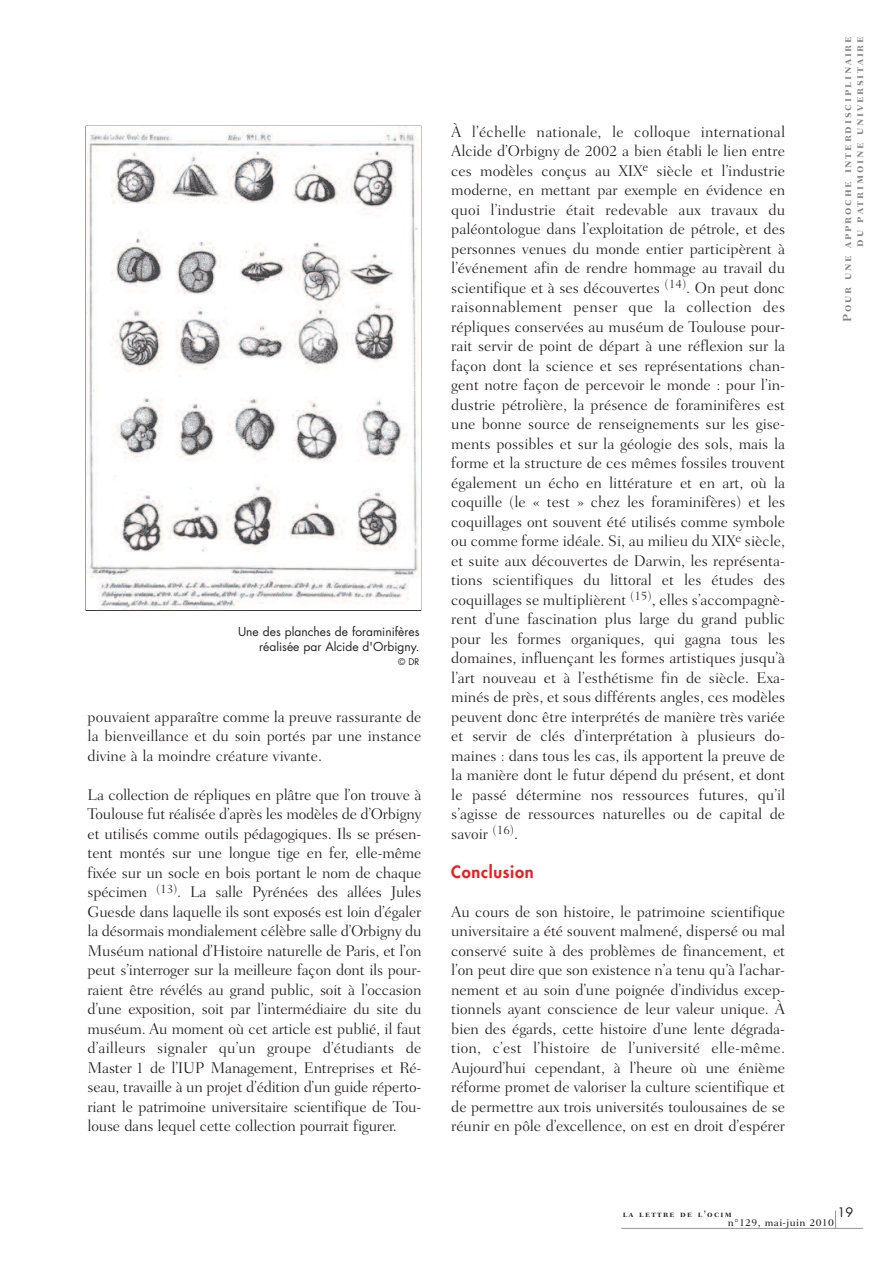
<style>
.page{position:relative;width:893px;height:1263px;background:#fff}
.page>*{position:absolute;margin:0;border:0;box-sizing:border-box;transform-origin:0 0}
.t1{font:800 16.5px "Futura";letter-spacing:.04em;color:#ee1d23}
.t2{font:300 15.75px/19.5px "Fairfield LH";letter-spacing:-.005em;color:#231f20;text-align:justify}
.t3{font:12.75px "Futura";color:#231f20}
.t4{font:12px/12px "Fairfield LH Bold SC";letter-spacing:.15em;color:#808285;text-align:right}
.t5{font:12px/15.8px "Futura";color:#231f20;text-align:right}
.t6{font:500 10.5px "Fairfield LH";letter-spacing:.04em;color:#231f20}
.t7{font:9px "Fairfield LH Bold SC";letter-spacing:.15em;color:#231f20}
.t8{font:9px "Futura";color:#231f20}
</style>
<div class="page">
<svg style="left:835px;top:1210px;width:1px;height:18px"></svg>
<hr style="left:621px;top:1228px;width:242px;height:1px;background:#939598">
<img style="left:86px;top:126px;width:333px;height:484px">
<p class="t5" style="left:238px;top:624px;width:183px">Une des planches de foraminifères réalisée par Alcide d'Orbigny.</p>
<p class="t8" style="left:398px;top:657px;width:23px">© DR</p>
<p class="t2" style="left:88px;top:708px;width:335px">pouvaient apparaître comme la preuve rassurante de la bienveillance et du soin portés par une instance divine à la moindre créature vivante.</p>
<p class="t2" style="left:88px;top:786px;width:335px">La collection de répliques en plâtre que l’on trouve à Toulouse fut réalisée d’après les modèles de d’Orbigny et utilisés comme outils pédagogiques. Ils se présen&shy;tent montés sur une longue tige en fer, elle-même fixée sur un socle en bois portant le nom de chaque spécimen <sup>(13)</sup>. La salle Pyrénées des allées Jules Guesde dans laquelle ils sont exposés est loin d’égaler la désormais mondialement célèbre salle d’Orbigny du Muséum national d’Histoire naturelle de Paris, et l’on peut s’interroger sur la meilleure façon dont ils pour&shy;raient être révélés au grand public, soit à l’occasion d’une exposition, soit par l’intermédiaire du site du muséum. Au moment où cet article est publié, il faut d’ailleurs signaler qu’un groupe d’étudiants de Master 1 de l’IUP Management, Entreprises et Ré&shy;seau, travaille à un projet d’édition d’un guide réperto&shy;riant le patrimoine universitaire scientifique de Tou&shy;louse dans lequel cette collection pourrait figurer.</p>
<p class="t2" style="left:451px;top:123px;width:335px">À l’échelle nationale, le colloque international Alcide d’Orbigny de 2002 a bien établi le lien entre ces modèles conçus au XIX<sup>e</sup> siècle et l’industrie moderne, en mettant par exemple en évidence en quoi l’industrie était redevable aux travaux du paléontologue dans l’exploitation de pétrole, et des personnes venues du monde entier participèrent à l’événement afin de rendre hommage au travail du scientifique et à ses découvertes <sup>(14)</sup>. On peut donc raisonnablement penser que la collection des répliques conservées au muséum de Toulouse pour&shy;rait servir de point de départ à une réflexion sur la façon dont la science et ses représentations chan&shy;gent notre façon de percevoir le monde : pour l’in&shy;dustrie pétrolière, la présence de foraminifères est une bonne source de renseignements sur les gise&shy;ments possibles et sur la géologie des sols, mais la forme et la structure de ces mêmes fossiles trouvent également un écho en littérature et en art, où la coquille (le « test » chez les foraminifères) et les coquillages ont souvent été utilisés comme symbole ou comme forme idéale. Si, au milieu du XIX<sup>e</sup> siècle, et suite aux découvertes de Darwin, les représenta&shy;tions scientifiques du littoral et les études des coquillages se multiplièrent <sup>(15)</sup>, elles s’accompagnè&shy;rent d’une fascination plus large du grand public pour les formes organiques, qui gagna tous les domaines, influençant les formes artistiques jusqu’à l’art nouveau et à l’esthétisme fin de siècle. Exa&shy;minés de près, et sous différents angles, ces modèles peuvent donc être interprétés de manière très variée et servir de clés d’interprétation à plusieurs do&shy;maines : dans tous les cas, ils apportent la preuve de la manière dont le futur dépend du présent, et dont le passé détermine nos ressources futures, qu’il s’agisse de ressources naturelles ou de capital de savoir <sup>(16)</sup>.</p>
<p class="t1" style="left:451px;top:864px;width:84px">Conclusion</p>
<p class="t2" style="left:451px;top:903px;width:335px">Au cours de son histoire, le patrimoine scientifique universitaire a été souvent malmené, dispersé ou mal conservé suite à des problèmes de financement, et l’on peut dire que son existence n’a tenu qu’à l’achar&shy;nement et au soin d’une poignée d’individus excep&shy;tionnels ayant conscience de leur valeur unique. À bien des égards, cette histoire d’une lente dégrada&shy;tion, c’est l’histoire de l’université elle-même.<br>Aujourd’hui cependant, à l’heure où une énième réforme promet de valoriser la culture scientifique et de permettre aux trois universités toulousaines de se réunir en pôle d’excellence, on est en droit d’espérer</p>
<p class="t4" style="left:842px;top:322px;width:287px;rotate:-90deg">Pour une approche interdisciplinaire du patrimoine universitaire</p>
<p class="t3" style="left:837px;top:1206px;width:17px">19</p>
<p class="t7" style="left:623px;top:1210px;width:110px">la lettre de l’ocim</p>
<p class="t6" style="left:728px;top:1218px;width:108px">n°129, mai-juin 2010</p>
</div>
